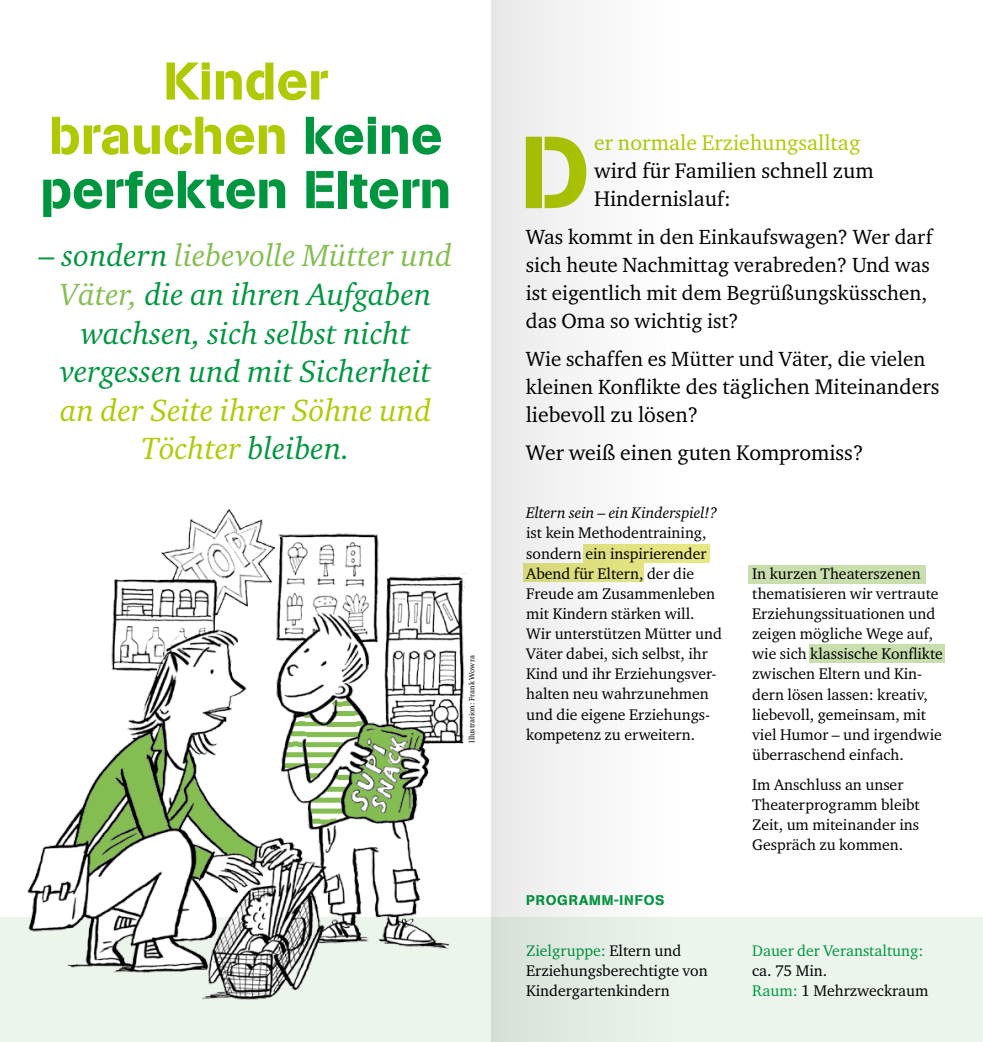
<style>
.page{position:relative;width:983px;height:1042px;background:#fff}
.page>*{position:absolute;margin:0;border:0;box-sizing:border-box;transform-origin:0 0}
.Absatzformat_2{font:100.98px "AG Book Stencil";color:#afca05}
.Absatzformat_1{font:52.5px/54.2px "AG Book Stencil";color:#00963f;text-align:center}
.großer_Text{font:italic 31.5px/38.5px "Charter ITC";color:#00963f;text-align:center}
.Absatzformat_2-2{font:21.7px/28px "Charter ITC";color:#000}
.Absatzformat_2-3{font:21px/28px "Charter ITC";color:#000}
.Fließtext_Folder{font:15.75px/20.1px "Charter ITC";color:#000}
.Fließtext_Folder-2{font:15.75px/20.1px "Charter ITC";color:#00963f}
.großer_Text-2{font:14px "AG Book Stencil";letter-spacing:.05em;color:#00963f}
.t1{font:7.88px "Charter ITC";color:#000}
.s1{color:#afca05}
.s2{color:#84be52}
.s3{font-size:21px}
.s4{font-style:italic}
.s5{color:#00963f}
.s6{color:#000}
</style>
<div class="page">
<div style="left:0;top:918px;width:982px;height:124px;background:#ebf5ec"></div>
<div style="left:583px;top:544px;width:126px;height:18px;background:#e6e783"></div>
<div style="left:748px;top:565px;width:177px;height:18px;background:#c8dfad"></div>
<div style="left:809px;top:644px;width:135px;height:18px;background:#c8dfad"></div>
<img style="left:0;top:508px;width:491px;height:492px">
<svg style="left:491px;top:0;width:185px;height:1042px"></svg>
<p class="Absatzformat_1" style="left:40px;top:54px;width:412px"><span class="s1">Kinder brauchen</span> keine perfekten Eltern</p>
<p class="großer_Text" style="left:39px;top:236px;width:414px">– sondern <span class="s2">liebevolle Mütter und<br>Väter,</span> die an ihren Aufgaben wachsen, sich selbst nicht vergessen und mit Sicherheit <span class="s1">an der Seite ihrer Söhne und<br>Töchter</span> bleiben.</p>
<p class="t1" style="left:467px;top:743px;width:89px;rotate:-90deg">Illustration: Frank Wowra</p>
<p class="Absatzformat_2" style="left:520px;top:112px;width:71px">D</p>
<p class="Absatzformat_2-2" style="left:594px;top:128px;width:281px"><span class="s1">er normale Erziehungsalltag </span>wird für Familien schnell zum<br>Hindernislau<span class="s3">f:</span></p>
<p class="Absatzformat_2-3" style="left:525px;top:223px;width:408px">Was kommt in den Einkaufswagen? Wer darf sich heute Nachmittag verabreden? Und was ist eigentlich mit dem Begrüßungsküsschen, das Oma so wichtig ist?</p>
<p class="Absatzformat_2-3" style="left:525px;top:345px;width:401px">Wie schaffen es Mütter und Väter, die vielen</p>
<p class="Absatzformat_2-2" style="left:525px;top:372px;width:415px"><span class="s3">kleinen Konflikt</span>e des täglichen Miteinanders liebevoll zu lösen?</p>
<p class="Absatzformat_2-2" style="left:525px;top:438px;width:339px">Wer weiß einen guten Kompromiss?</p>
<p class="Fließtext_Folder" style="left:526px;top:502px;width:197px"><span class="s4">Eltern sein – ein Kinderspiel!? </span>ist kein Methodentraining, sondern ein inspirierender<br>Abend für Eltern, der die<br>Freude am Zusammenleben mit Kindern stärken will.<br>Wir unterstützen Mütter und<br>Väter dabei, sich selbst, ihr<br>Kind und ihr Erziehungsver&shy;halten neu wahrzunehmen und die eigene Erziehungs&shy;kompetenz zu erweitern.</p>
<p class="großer_Text-2" style="left:526px;top:892px;width:140px">PROGRAMM-INFOS</p>
<p class="Fließtext_Folder" style="left:752px;top:563px;width:192px">In kurzen Theaterszenen thematisieren wir vertraute<br>Erziehungssituationen und zeigen mögliche Wege auf, wie sich klassische Konflikte zwischen Eltern und Kin&shy;dern lösen lassen: kreativ, liebevoll, gemeinsam, mit viel Humor – und irgendwie überraschend einfach.</p>
<p class="Fließtext_Folder" style="left:752px;top:774px;width:169px">Im Anschluss an unser<br>Theaterprogramm bleibt<br>Zeit, um miteinander ins<br>Gespräch zu kommen.</p>
<p class="Fließtext_Folder" style="left:526px;top:940px;width:183px"><span class="s5">Zielgruppe:</span> Eltern und<br>Erziehungsberechtigte von<br>Kindergartenkindern</p>
<p class="Fließtext_Folder-2" style="left:752px;top:940px;width:178px">Dauer der Veranstaltung: <span class="s6">ca. 75 Min.<br></span>Raum: <span class="s6">1 Mehrzweckraum</span></p>
</div>
